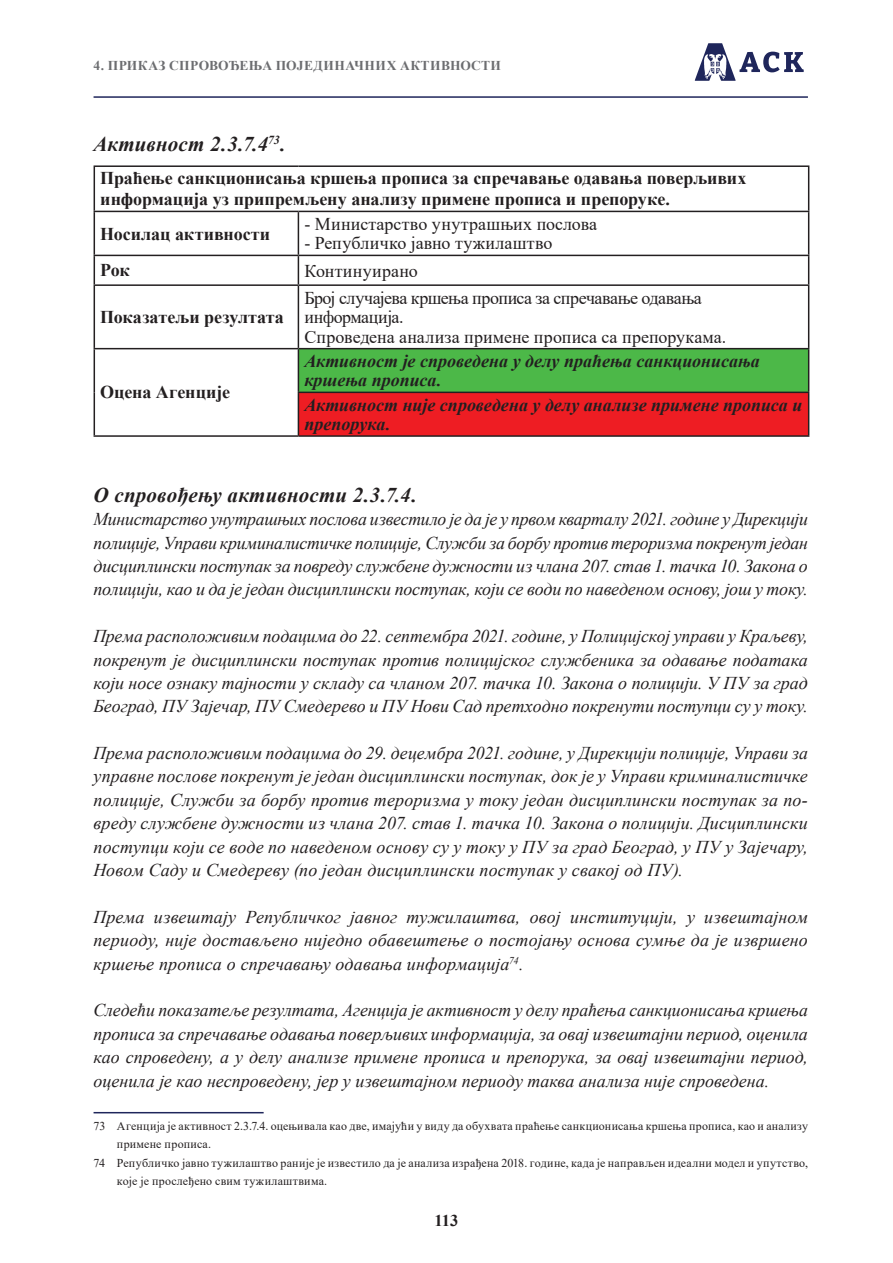
<style>
.page{position:relative;width:893px;height:1263px;background:#fff}
.page>*{position:absolute;margin:0;border:0;box-sizing:border-box;transform-origin:0 0}
.h3_bez_numeracije{font:italic 700 21px "Times New Roman";letter-spacing:.005em;color:#231f20}
.p_OSNOVNI_Razmak{font:italic 18px/23.4px "Times New Roman";color:#231f20;text-align:justify}
.th_Table_header{font:700 18px/21px "Times New Roman";color:#231f20}
.td_Table_body{font:italic 700 18px/19.5px "Times New Roman";color:#231f20}
.td_Table_body-2{font:18px "Times New Roman";letter-spacing:-.005em;color:#231f20}
.td_Table_body-3{font:18px/19.5px "Times New Roman";letter-spacing:-.03em;color:#231f20}
.td_Table_body-4{font:18px "Times New Roman";letter-spacing:.015em;color:#231f20}
.t1{font:700 16.5px "Times New Roman";color:#231f20}
.p_OSNOVNI_Razmak-2{font:700 13.5px "Times New Roman";letter-spacing:.025em;color:#6c6d70}
.p_Fußnote{font:12px/17.5px "Times New Roman";letter-spacing:.02em;color:#231f20}
</style>
<div class="page">
<hr style="left:94px;top:96px;width:714px;height:2px;background:#1f265b">
<svg style="left:695px;top:43px;width:109px;height:38px"></svg>
<hr style="left:94px;top:1112px;width:170px;height:1px;background:#1f265b">
<div style="left:298px;top:349px;width:511px;height:43px;background:#4cb848"></div>
<div style="left:298px;top:392px;width:511px;height:44px;background:#ee1d23"></div>
<hr style="left:94px;top:165px;width:204px;height:2px;background:#231f20">
<hr style="left:94px;top:167px;width:1px;height:44px;background:#231f20">
<hr style="left:298px;top:165px;width:511px;height:2px;background:#231f20">
<hr style="left:808px;top:167px;width:1px;height:44px;background:#231f20">
<hr style="left:94px;top:211px;width:204px;height:1px;background:#231f20">
<hr style="left:94px;top:212px;width:1px;height:43px;background:#231f20">
<hr style="left:298px;top:211px;width:511px;height:1px;background:#231f20">
<hr style="left:298px;top:212px;width:1px;height:43px;background:#231f20">
<hr style="left:808px;top:212px;width:1px;height:43px;background:#231f20">
<hr style="left:94px;top:255px;width:204px;height:1px;background:#231f20">
<svg style="left:94px;top:256px;width:1px;height:28px"></svg>
<hr style="left:298px;top:255px;width:511px;height:1px;background:#231f20">
<svg style="left:298px;top:256px;width:1px;height:28px"></svg>
<svg style="left:808px;top:256px;width:1px;height:28px"></svg>
<hr style="left:94px;top:284px;width:204px;height:2px;background:#231f20">
<hr style="left:94px;top:286px;width:1px;height:62px;background:#231f20">
<hr style="left:298px;top:284px;width:511px;height:2px;background:#231f20">
<hr style="left:298px;top:286px;width:1px;height:62px;background:#231f20">
<hr style="left:808px;top:286px;width:1px;height:62px;background:#231f20">
<hr style="left:94px;top:348px;width:204px;height:1px;background:#231f20">
<hr style="left:94px;top:349px;width:1px;height:43px;background:#231f20">
<hr style="left:298px;top:348px;width:511px;height:1px;background:#231f20">
<hr style="left:298px;top:349px;width:1px;height:43px;background:#231f20">
<hr style="left:808px;top:349px;width:1px;height:43px;background:#231f20">
<hr style="left:94px;top:392px;width:1px;height:43px;background:#231f20">
<hr style="left:298px;top:392px;width:511px;height:1px;background:#231f20">
<hr style="left:298px;top:393px;width:1px;height:42px;background:#231f20">
<hr style="left:808px;top:393px;width:1px;height:42px;background:#231f20">
<hr style="left:94px;top:435px;width:204px;height:2px;background:#231f20">
<hr style="left:298px;top:435px;width:511px;height:2px;background:#231f20">
<p class="p_OSNOVNI_Razmak-2" style="left:94px;top:55px;width:409px">4. ПРИКАЗ СПРОВОЂЕЊА ПОЈЕДИНАЧНИХ АКТИВНОСТИ</p>
<h3 class="h3_bez_numeracije" style="left:94px;top:129px;width:194px">Активност 2.3.7.4<sup>73</sup>.</h3>
<p class="th_Table_header" style="left:100px;top:167px;width:648px">Прaћeњe сaнкциoнисaњa кршeњa прoписa за спречавање одавања поверљивих информација уз припремљену анализу примене прописа и прeпoруке.</p>
<p class="th_Table_header" style="left:100px;top:222px;width:172px">Носилац активности</p>
<p class="td_Table_body-2" style="left:304px;top:211px;width:294px">- Mинистарство унутрашњих послова</p>
<p class="td_Table_body-2" style="left:304px;top:231px;width:250px">- Републичко јавно тужилаштво</p>
<p class="th_Table_header" style="left:100px;top:259px;width:31px">Рок</p>
<p class="td_Table_body-4" style="left:304px;top:258px;width:115px">Континуирано</p>
<p class="th_Table_header" style="left:100px;top:306px;width:185px">Показатељи резултата</p>
<p class="td_Table_body-3" style="left:304px;top:287px;width:399px">Број случајева кршeњa прoписa за спречавање одавања информација.</p>
<p class="td_Table_body-2" style="left:304px;top:324px;width:423px">Спроведена анализа примене прописа са прeпoрукама.</p>
<p class="th_Table_header" style="left:100px;top:381px;width:131px">Оцена Агенције</p>
<p class="td_Table_body" style="left:304px;top:351px;width:457px">Активност је спроведена у делу праћења санкционисања кршења прописа.</p>
<p class="td_Table_body" style="left:304px;top:394px;width:499px">Активност није спроведена у делу анализе примене прописа и препорука.</p>
<h3 class="h3_bez_numeracije" style="left:94px;top:480px;width:325px">О спровођењу активности 2.3.7.4.</h3>
<p class="p_OSNOVNI_Razmak" style="left:94px;top:507px;width:716px">Министарство унутрашњих послова известило је да је у првом кварталу 2021. године у Дирекцији полиције, Управи криминалистичке полиције, Служби за борбу против тероризма покренут један дисциплински поступак за повреду службене дужности из члана 207. став 1. тачка 10. Закона о полицији, као и да је један дисциплински поступак, који се води по наведеном основу, још у току.</p>
<p class="p_OSNOVNI_Razmak" style="left:94px;top:624px;width:716px">Према расположивим подацима до 22. септембра 2021. године, у Полицијској управи у Краљеву, покренут је дисциплински поступак против полицијског службеника за одавање података који носе ознаку тајности у складу са чланом 207. тачка 10. Закона о полицији. У ПУ за град Београд, ПУ Зајечар, ПУ Смедерево и ПУ Нови Сад претходно покренути поступци су у току.</p>
<p class="p_OSNOVNI_Razmak" style="left:94px;top:741px;width:716px">Према расположивим подацима до 29. децембра 2021. године, у Дирекцији полиције, Управи за управне послове покренут је један дисциплински поступак, док је у Управи криминалистичке полиције, Служби за борбу против тероризма у току један дисциплински поступак за по&shy;вреду службене дужности из члана 207. став 1. тачка 10. Закона о полицији. Дисциплински поступци који се воде по наведеном основу су у току у ПУ за град Београд, у ПУ у Зајечару, Новом Саду и Смедереву (по један дисциплински поступак у свакој од ПУ).</p>
<p class="p_OSNOVNI_Razmak" style="left:94px;top:905px;width:716px">Према извештају Републичког јавног тужилаштва, овој институцији, у извештајном периоду, није достављено ниједно обавештење о постојању основа сумње да је извршено кршење прописа о спречавању одавања информација<sup>74</sup>.</p>
<p class="p_OSNOVNI_Razmak" style="left:94px;top:998px;width:716px">Следећи показатеље резултата, Агенција је активност у делу праћења санкционисања кршења прописа за спречавање одавања поверљивих информација, за овај извештајни период, оценила као спроведену, а у делу анализе примене прописа и препорука, за овај извештајни период, оценила је као неспроведену, јер у извештајном периоду таква анализа није спроведена.</p>
<p class="p_Fußnote" style="left:117px;top:1117px;width:693px;text-indent:-23px">73 Агенција је активност 2.3.7.4. оцењивала као две, имајући у виду да обухвата праћење санкционисања кршења прописа, као и анализу примене прописа.</p>
<p class="p_Fußnote" style="left:117px;top:1154px;width:693px;text-indent:-23px">74 Републичко јавно тужилаштво раније је известило да је анализа израђена 2018. године, када је направљен идеални модел и упутство, које је прослеђено свим тужилаштвима.</p>
<p class="t1" style="left:435px;top:1208px;width:25px">113</p>
</div>
